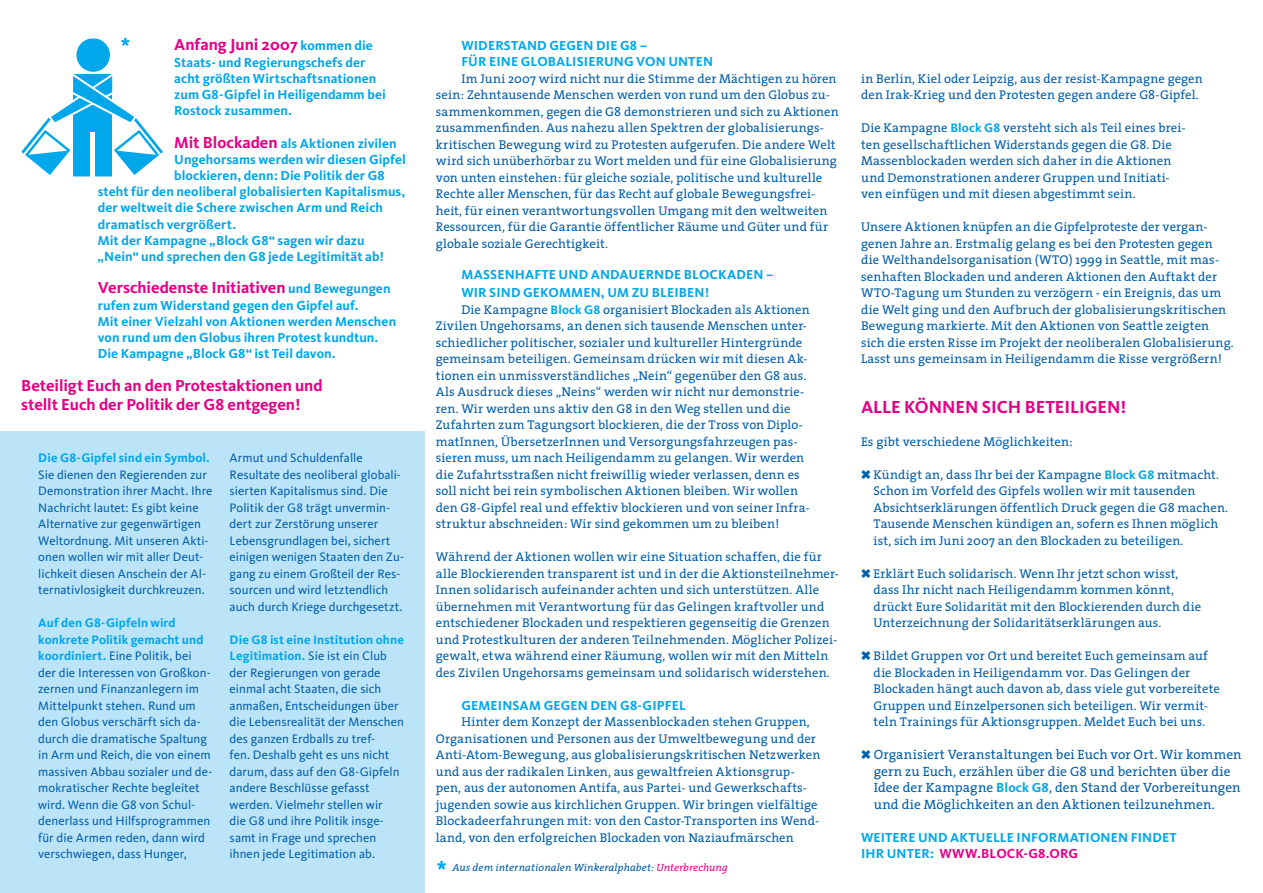
<style>
.page{position:relative;width:1263px;height:893px;background:#fff}
.page>*{position:absolute;margin:0;border:0;box-sizing:border-box;transform-origin:0 0}
.t1{font:700 18px "Kievit";letter-spacing:-.005em;color:#e50087}
.t2{font:700 16.5px/19.8px "Kievit";letter-spacing:-.005em;color:#e50087}
.t3{font:700 13.5px/16.2px "Kievit";letter-spacing:.005em;color:#00a7eb}
.t4{font:13.5px/16.5px "The Serif";letter-spacing:.005em;color:#005eab}
.t5{font:12.75px/16.5px "The Serif";letter-spacing:.01em;color:#005eab}
.t6{font:12.75px/16.5px "Kievit";letter-spacing:.005em;color:#005eab}
.t7{font:italic 10.5px "The Serif";letter-spacing:.005em;color:#005eab}
.s1{font-size:13.5px;color:#00a7eb}
.s2{font-size:16.5px;color:#e50087}
.s3{font-weight:700;color:#00a7eb}
.s4{font-family:"Kievit";font-weight:700;color:#00a7eb}
.s5{color:#e50087}
</style>
<div class="page">
<div style="left:0;top:432px;width:425px;height:461px;background:#bce4f9"></div>
<div style="left:73px;top:132px;width:16px;height:44px;background:#00a7eb"></div>
<div style="left:96px;top:132px;width:16px;height:44px;background:#00a7eb"></div>
<div style="left:76px;top:38px;width:34px;height:34px;background:#00a7eb;border-radius:50%"></div>
<svg style="left:21px;top:71px;width:142px;height:104px"></svg>
<svg style="left:121px;top:38px;width:9px;height:8px"></svg>
<svg style="left:437px;top:861px;width:9px;height:9px"></svg>
<p class="t2" style="left:174px;top:35px;width:200px">Anfang Juni 2007 <span class="s1">kommen die</span></p>
<p class="t3" style="left:174px;top:54px;width:213px">Staats- und Regierungschefs der acht größten Wirtschaftsnationen zum G8-Gipfel in Heiligendamm bei<br>Rostock zusammen.</p>
<p class="t3" style="left:174px;top:135px;width:224px"><span class="s2">Mit Blockaden</span> als Aktionen zivilen</p>
<p class="t3" style="left:174px;top:151px;width:233px">Ungehorsams werden wir diesen Gipfel</p>
<p class="t3" style="left:174px;top:167px;width:212px">blockieren, denn: Die Politik der G8</p>
<p class="t3" style="left:98px;top:184px;width:309px">steht für den neoliberal globalisierten Kapitalismus,</p>
<p class="t3" style="left:98px;top:200px;width:287px">der weltweit die Schere zwischen Arm und Reich</p>
<p class="t3" style="left:98px;top:216px;width:140px">dramatisch vergrößert.</p>
<p class="t3" style="left:98px;top:232px;width:268px">Mit der Kampagne „Block G8“ sagen wir dazu</p>
<p class="t3" style="left:98px;top:248px;width:288px">„Nein“ und sprechen den G8 jede Legitimität ab!</p>
<p class="t2" style="left:98px;top:278px;width:294px">Verschiedenste Initiativen <span class="s1">und Bewegungen</span></p>
<p class="t3" style="left:98px;top:297px;width:300px">rufen zum Widerstand gegen den Gipfel auf.<br>Mit einer Vielzahl von Aktionen werden Menschen von rund um den Globus ihren Protest kundtun.<br>Die Kampagne „Block G8“ ist Teil davon.</p>
<p class="t2" style="left:21px;top:375px;width:303px">Beteiligt Euch an den Protestaktionen und stellt Euch der Politik der G8 entgegen!</p>
<p class="t6" style="left:38px;top:450px;width:176px"><span class="s3">Die G8-Gipfel sind ein Symbol.<br></span>Sie dienen den Regierenden zur<br>Demonstration ihrer Macht. Ihre<br>Nachricht lautet: Es gibt keine<br>Alternative zur gegenwärtigen<br>Weltordnung. Mit unseren Akti&shy;onen wollen wir mit aller Deut&shy;lichkeit diesen Anschein der Al&shy;ternativlosigkeit durchkreuzen.</p>
<p class="t6" style="left:38px;top:615px;width:176px"><span class="s3">Auf den G8-Gipfeln wird konkrete Politik gemacht und koordiniert.</span> Eine Politik, bei der die Interessen von Großkon&shy;zernen und Finanzanlegern im<br>Mittelpunkt stehen. Rund um den Globus verschärft sich da&shy;durch die dramatische Spaltung in Arm und Reich, die von einem massiven Abbau sozialer und de&shy;mokratischer Rechte begleitet wird. Wenn die G8 von Schul&shy;denerlass und Hilfsprogrammen für die Armen reden, dann wird verschwiegen, dass Hunger,</p>
<p class="t6" style="left:230px;top:450px;width:176px">Armut und Schuldenfalle<br>Resultate des neoliberal globali&shy;sierten Kapitalismus sind. Die<br>Politik der G8 trägt unvermin&shy;dert zur Zerstörung unserer<br>Lebensgrundlagen bei, sichert einigen wenigen Staaten den Zu&shy;gang zu einem Großteil der Res&shy;sourcen und wird letztendlich auch durch Kriege durchgesetzt.</p>
<p class="t6" style="left:230px;top:631px;width:176px"><span class="s3">Die G8 ist eine Institution ohne<br>Legitimation.</span> Sie ist ein Club der Regierungen von gerade einmal acht Staaten, die sich anmaßen, Entscheidungen über die Lebensrealität der Menschen des ganzen Erdballs zu tref-<br>fen. Deshalb geht es uns nicht darum, dass auf den G8-Gipfeln andere Beschlüsse gefasst werden. Vielmehr stellen wir<br>die G8 und ihre Politik insge&shy;samt in Frage und sprechen ihnen jede Legitimation ab.</p>
<p class="t3" style="left:461px;top:37px;width:253px">WIDERSTAND GEGEN DIE G8 –<br>FÜR EINE GLOBALISIERUNG VON UNTEN</p>
<p class="t5" style="left:436px;top:70px;width:404px;text-indent:26px">Im Juni 2007 wird nicht nur die Stimme der Mächtigen zu hören sein: Zehntausende Menschen werden von rund um den Globus zu&shy;sammenkommen, gegen die G8 demonstrieren und sich zu Aktionen zusammenfinden. Aus nahezu allen Spektren der globalisierungs&shy;kritischen Bewegung wird zu Protesten aufgerufen. Die andere Welt wird sich unüberhörbar zu Wort melden und für eine Globalisierung von unten einstehen: für gleiche soziale, politische und kulturelle Rechte aller Menschen, für das Recht auf globale Bewegungsfrei&shy;heit, für einen verantwortungsvollen Umgang mit den weltweiten Ressourcen, für die Garantie öffentlicher Räume und Güter und für globale soziale Gerechtigkeit.</p>
<p class="t3" style="left:461px;top:265px;width:314px;line-height:18px">MASSENHAFTE UND ANDAUERNDE BLOCKADEN –<br>WIR SIND GEKOMMEN, UM ZU BLEIBEN!</p>
<p class="t5" style="left:436px;top:301px;width:375px;text-indent:26px">Die Kampagne <span class="s4">Block G8</span> organisiert Blockaden als Aktionen Zivilen Ungehorsams, an denen sich tausende Menschen unter&shy;schiedlicher politischer, sozialer und kultureller Hintergründe gemeinsam beteiligen. Gemeinsam drücken wir mit diesen Ak&shy;tionen ein unmissverständliches „Nein“ gegenüber den G8 aus.</p>
<p class="t5" style="left:436px;top:383px;width:375px">Als Ausdruck dieses „Neins“ werden wir nicht nur demonstrie&shy;ren. Wir werden uns aktiv den G8 in den Weg stellen und die Zufahrten zum Tagungsort blockieren, die der Tross von Diplo&shy;matInnen, ÜbersetzerInnen und Versorgungsfahrzeugen pas&shy;sieren muss, um nach Heiligendamm zu gelangen. Wir werden die Zufahrtsstraßen nicht freiwillig wieder verlassen, denn es soll nicht bei rein symbolischen Aktionen bleiben. Wir wollen den G8-Gipfel real und effektiv blockieren und von seiner Infra&shy;struktur abschneiden: Wir sind gekommen um zu bleiben!</p>
<p class="t5" style="left:436px;top:548px;width:404px">Während der Aktionen wollen wir eine Situation schaffen, die für alle Blockierenden transparent ist und in der die Aktionsteilnehmer-Innen solidarisch aufeinander achten und sich unterstützen. Alle übernehmen mit Verantwortung für das Gelingen kraftvoller und entschiedener Blockaden und respektieren gegenseitig die Grenzen und Protestkulturen der anderen Teilnehmenden. Möglicher Polizei&shy;gewalt, etwa während einer Räumung, wollen wir mit den Mitteln des Zivilen Ungehorsams gemeinsam und solidarisch widerstehen.</p>
<p class="t3" style="left:461px;top:697px;width:226px">GEMEINSAM GEGEN DEN G8-GIPFEL</p>
<p class="t5" style="left:436px;top:713px;width:386px;text-indent:26px">Hinter dem Konzept der Massenblockaden stehen Gruppen, Organisationen und Personen aus der Umweltbewegung und der Anti-Atom-Bewegung, aus globalisierungskritischen Netzwerken und aus der radikalen Linken, aus gewaltfreien Aktionsgrup&shy;pen, aus der autonomen Antifa, aus Partei- und Gewerkschafts&shy;jugenden sowie aus kirchlichen Gruppen. Wir bringen vielfältige Blockadeerfahrungen mit: von den Castor-Transporten ins Wend&shy;land, von den erfolgreichen Blockaden von Naziaufmärschen</p>
<p class="t7" style="left:453px;top:859px;width:277px">Aus dem internationalen Winkeralphabet: <span class="s5">Unterbrechung</span></p>
<p class="t5" style="left:861px;top:70px;width:343px">in Berlin, Kiel oder Leipzig, aus der resist-Kampagne gegen den Irak-Krieg und den Protesten gegen andere G8-Gipfel.</p>
<p class="t5" style="left:861px;top:119px;width:326px">Die Kampagne <span class="s4">Block G8</span> versteht sich als Teil eines brei&shy;ten gesellschaftlichen Widerstands gegen die G8. Die Massenblockaden werden sich daher in die Aktionen und Demonstrationen anderer Gruppen und Initiati&shy;ven einfügen und mit diesen abgestimmt sein.</p>
<p class="t5" style="left:861px;top:218px;width:374px">Unsere Aktionen knüpfen an die Gipfelproteste der vergan&shy;genen Jahre an. Erstmalig gelang es bei den Protesten gegen die Welthandelsorganisation (WTO) 1999 in Seattle, mit mas&shy;senhaften Blockaden und anderen Aktionen den Auftakt der WTO-Tagung um Stunden zu verzögern - ein Ereignis, das um die Welt ging und den Aufbruch der globalisierungskritischen Bewegung markierte. Mit den Aktionen von Seattle zeigten sich die ersten Risse im Projekt der neoliberalen Globalisierung.<br>Lasst uns gemeinsam in Heiligendamm die Risse vergrößern!</p>
<p class="t1" style="left:861px;top:396px;width:267px">ALLE KÖNNEN SICH BETEILIGEN!</p>
<p class="t5" style="left:861px;top:433px;width:213px">Es gibt verschiedene Möglichkeiten:</p>
<p class="t5" style="left:874px;top:466px;width:356px;text-indent:-12px">✖ Kündigt an, dass Ihr bei der Kampagne <span class="s4">Block G8</span> mitmacht.<br>Schon im Vorfeld des Gipfels wollen wir mit tausenden Absichtserklärungen öffentlich Druck gegen die G8 machen.<br>Tausende Menschen kündigen an, sofern es Ihnen möglich ist, sich im Juni 2007 an den Blockaden zu beteiligen.</p>
<p class="t5" style="left:874px;top:565px;width:329px;text-indent:-12px">✖ Erklärt Euch solidarisch. Wenn Ihr jetzt schon wisst, dass Ihr nicht nach Heiligendamm kommen könnt, drückt Eure Solidarität mit den Blockierenden durch die Unterzeichnung der Solidaritätserklärungen aus.</p>
<p class="t5" style="left:874px;top:647px;width:348px;text-indent:-12px">✖ Bildet Gruppen vor Ort und bereitet Euch gemeinsam auf die Blockaden in Heiligendamm vor. Das Gelingen der Blockaden hängt auch davon ab, dass viele gut vorbereitete Gruppen und Einzelpersonen sich beteiligen. Wir vermit&shy;teln Trainings für Aktionsgruppen. Meldet Euch bei uns.</p>
<p class="t4" style="left:874px;top:746px;width:369px;text-indent:-13px">✖ Organisiert Veranstaltungen bei Euch vor Ort. Wir kommen gern zu Euch, erzählen über die G8 und berichten über die Idee der Kampagne <span class="s4">Block G8</span>, den Stand der Vorbereitungen und die Möglichkeiten an den Aktionen teilzunehmen.</p>
<p class="t3" style="left:861px;top:829px;width:317px">WEITERE UND AKTUELLE INFORMATIONEN FINDET<br>IHR UNTER: <span class="s5">WWW.BLOCK-G8.ORG</span></p>
</div>
